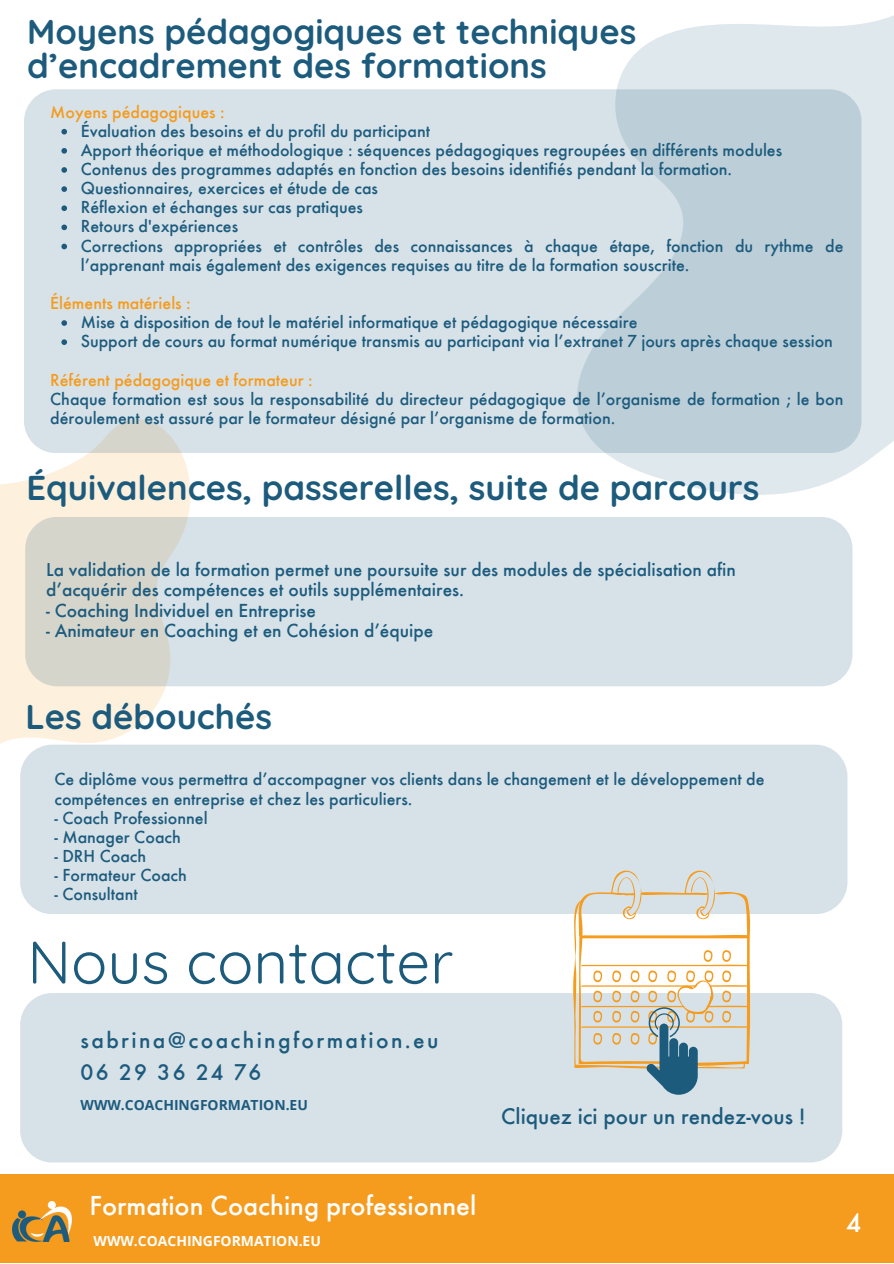
<style>
.page{position:relative;width:894px;height:1264px;background:#fff}
.page>*{position:absolute;margin:0;border:0;box-sizing:border-box;transform-origin:0 0}
.t1{font:60px "Quicksand";color:#1d5b7d}
.t2{font:700 34.5px/33.8px "Quicksand";color:#1d5b7d}
.t3{font:500 28.35px "Futura Round";color:#fff}
.t4{font:500 23.55px "Futura Round";letter-spacing:.1em;color:#1d5b7d}
.t5{font:500 23.25px "Futura Round";color:#1d5b7d}
.t6{font:500 19.5px/20.2px "Futura Round";color:#1d5b7d}
.t7{font:500 18px/19.2px "Futura Round";color:#1d5b7d}
.t8{font:500 18px "Futura Round";color:#f59b1d}
.t9{font:700 13.95px "Open Sans";color:#1d5b7d}
.t10{font:700 13.95px "Open Sans";color:#fff}
.s1{color:#f59b1d}
</style>
<div class="page">
<div style="left:20px;top:992px;width:822px;height:170px;background:#d7e2e8;border-radius:32px"></div>
<svg style="left:0;top:433px;width:190px;height:311px;fill:#fdf0dd"></svg>
<div style="left:20px;top:744px;width:827px;height:170px;background:#d7e2e8;border-radius:32px"></div>
<div style="left:0;top:1174px;width:893px;height:88px;background:#f59b1d"></div>
<img style="left:12px;top:1201px;width:60px;height:40px">
<svg style="left:606px;top:16px;width:287px;height:479px;fill:#dfe8ed"></svg>
<svg style="left:24px;top:89px;width:836px;height:364px;background:#cfdce3"></svg>
<svg style="left:25px;top:517px;width:827px;height:169px;background:#d6dfe3"></svg>
<svg style="left:61px;top:129px;width:6px;height:5px"></svg>
<svg style="left:61px;top:148px;width:6px;height:6px"></svg>
<svg style="left:61px;top:167px;width:6px;height:6px"></svg>
<svg style="left:61px;top:186px;width:6px;height:6px"></svg>
<svg style="left:61px;top:205px;width:6px;height:6px"></svg>
<svg style="left:61px;top:224px;width:6px;height:6px"></svg>
<svg style="left:61px;top:244px;width:6px;height:5px"></svg>
<svg style="left:61px;top:320px;width:6px;height:6px"></svg>
<svg style="left:61px;top:339px;width:6px;height:6px"></svg>
<svg style="left:571px;top:870px;width:179px;height:224px"></svg>
<p class="t2" style="left:27px;top:14px;width:610px">Moyens pédagogiques et techniques d’encadrement des formations</p>
<h5 class="t8" style="left:50px;top:100px;width:176px">Moyens pédagogiques :</h5>
<p class="t7" style="left:81px;top:120px;width:351px">Évaluation des besoins et du profil du participant</p>
<p class="t7" style="left:81px;top:140px;width:702px">Apport théorique et méthodologique : séquences pédagogiques regroupées en différents modules</p>
<h5 class="t7" style="left:81px;top:159px;width:652px">Contenus des programmes adaptés en fonction des besoins identifiés pendant la formation.</h5>
<p class="t7" style="left:81px;top:178px;width:299px">Questionnaires, exercices et étude de cas</p>
<h2 class="t7" style="left:81px;top:197px;width:284px">Réflexion et échanges sur cas pratiques</h2>
<h5 class="t7" style="left:81px;top:216px;width:159px">Retours d'expériences</h5>
<h2 class="t7" style="left:81px;top:235px;width:764px">Corrections appropriées et contrôles des connaissances à chaque étape, fonction du rythme de l’apprenant mais également des exigences requises au titre de la formation souscrite.</h2>
<h5 class="t8" style="left:50px;top:291px;width:142px">Éléments matériels :</h5>
<p class="t7" style="left:81px;top:312px;width:558px">Mise à disposition de tout le matériel informatique et pédagogique nécessaire</p>
<h1 class="t7" style="left:81px;top:331px;width:753px">Support de cours au format numérique transmis au participant via l’extranet 7 jours après chaque session</h1>
<h4 class="t7" style="left:50px;top:369px;width:794px"><span class="s1">Référent pédagogique et formateur :<br></span>Chaque formation est sous la responsabilité du directeur pédagogique de l’organisme de formation ; le bon déroulement est assuré par le formateur désigné par l’organisme de formation.</h4>
<p class="t2" style="left:27px;top:470px;width:734px">Équivalences, passerelles, suite de parcours</p>
<p class="t6" style="left:46px;top:558px;width:691px">La validation de la formation permet une poursuite sur des modules de spécialisation afin d’acquérir des compétences et outils supplémentaires.</p>
<p class="t6" style="left:46px;top:599px;width:271px">- Coaching Individuel en Entreprise</p>
<p class="t6" style="left:46px;top:619px;width:389px">- Animateur en Coaching et en Cohésion d’équipe</p>
<h4 class="t2" style="left:25px;top:699px;width:248px">Les débouchés</h4>
<p class="t7" style="left:54px;top:769px;width:711px">Ce diplôme vous permettra d’accompagner vos clients dans le changement et le développement de compétences en entreprise et chez les particuliers.</p>
<p class="t7" style="left:54px;top:807px;width:155px">- Coach Professionnel</p>
<p class="t7" style="left:54px;top:826px;width:128px">- Manager Coach</p>
<p class="t7" style="left:54px;top:845px;width:93px">- DRH Coach</p>
<p class="t7" style="left:54px;top:864px;width:134px">- Formateur Coach</p>
<p class="t7" style="left:54px;top:884px;width:85px">- Consultant</p>
<p class="t1" style="left:27px;top:923px;width:427px">Nous contacter</p>
<h2 class="t4" style="left:81px;top:1025px;width:359px">sabrina@coachingformation.eu</h2>
<h5 class="t4" style="left:81px;top:1056px;width:182px">06 29 36 24 76</h5>
<p class="t9" style="left:81px;top:1095px;width:229px">WWW.COACHINGFORMATION.EU</p>
<p class="t3" style="left:89px;top:1187px;width:388px">Formation Coaching professionnel</p>
<p class="t10" style="left:94px;top:1230px;width:229px">WWW.COACHINGFORMATION.EU</p>
<h4 class="t5" style="left:501px;top:1101px;width:306px">Cliquez ici pour un rendez-vous !</h4>
<p class="t3" style="left:846px;top:1204px;width:16px">4</p>
</div>
